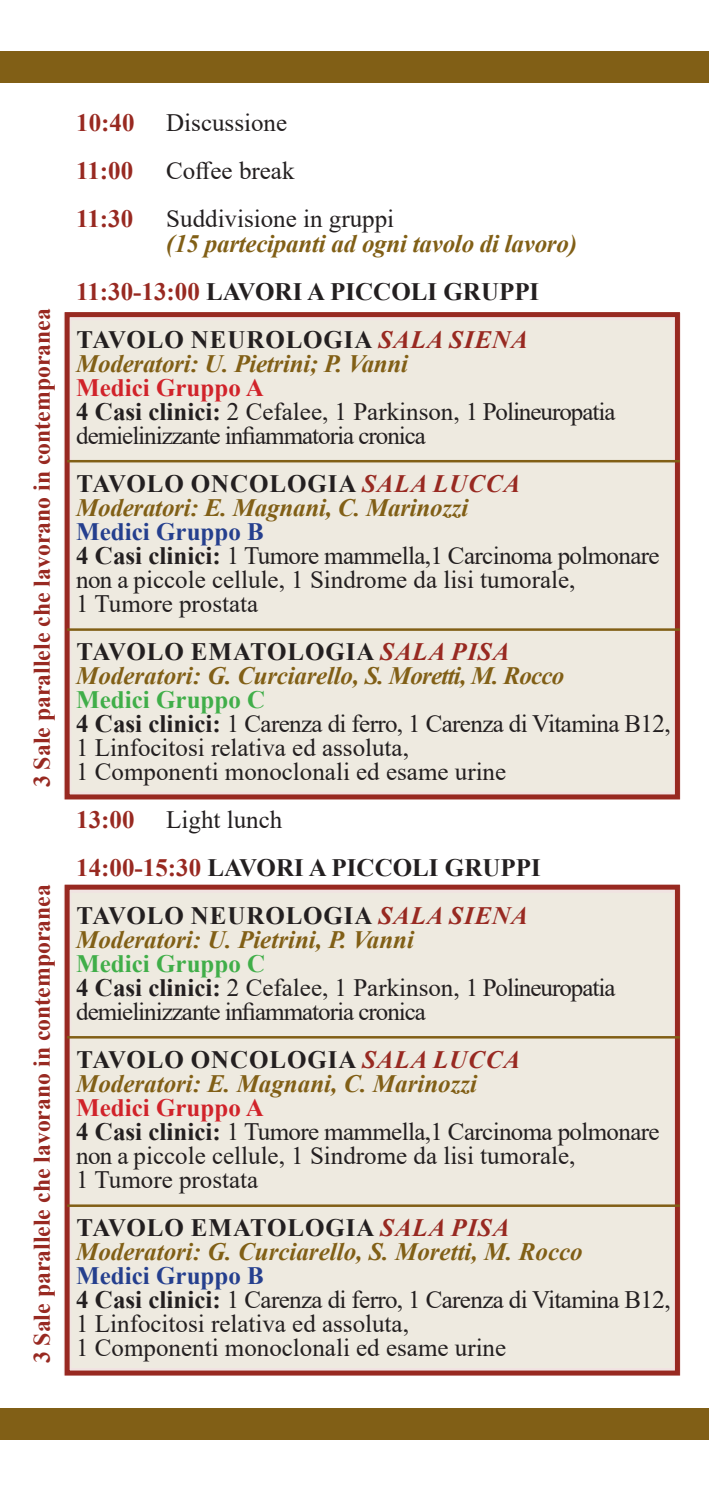
<style>
.page{position:relative;width:709px;height:1489px;background:#fff}
.page>*{position:absolute;margin:0;border:0;box-sizing:border-box;transform-origin:0 0}
.t1{font:25px/24px "Times New Roman";color:#231f20}
.t2{font:italic 700 25px "Times New Roman";letter-spacing:-.01em;color:#815f16}
.t3{font:700 25px "Times New Roman";letter-spacing:.035em;color:#231f20}
.t4{font:25px "Times New Roman";letter-spacing:-.025em;color:#231f20}
.t5{font:25px "Times New Roman";letter-spacing:-.04em;color:#231f20}
.t6{font:700 25px "Times New Roman";letter-spacing:.015em;color:#231f20}
.t7{font:700 25px "Times New Roman";color:#d1232a}
.t8{font:700 25px "Times New Roman";color:#253f8e}
.t9{font:700 25px "Times New Roman";color:#40ae49}
.t10{font:700 25px "Times New Roman";color:#982921}
.t11{font:700 23.75px "Times New Roman";color:#982921}
.s1{color:#982921}
.s2{font-style:italic;color:#982921}
.s3{font-weight:700}
</style>
<div class="page">
<div style="left:64px;top:885px;width:617px;height:490px;background:#eeeae0"></div>
<div style="left:65px;top:884px;width:615px;height:491px;border:5px solid #982921"></div>
<hr style="left:67px;top:1035px;width:613px;height:3px;background:#815f16">
<hr style="left:67px;top:1204px;width:613px;height:2px;background:#815f16">
<div style="left:64px;top:313px;width:617px;height:486px;background:#eeeae0"></div>
<div style="left:65px;top:312px;width:615px;height:487px;border:5px solid #982921"></div>
<div style="left:0;top:1407px;width:709px;height:32px;background:#815f16"></div>
<div style="left:0;top:51px;width:709px;height:32px;background:#815f16"></div>
<hr style="left:67px;top:460px;width:613px;height:2px;background:#815f16">
<hr style="left:67px;top:628px;width:613px;height:3px;background:#815f16">
<p class="t11" style="left:25px;top:787px;width:480px;rotate:-90deg">3 Sale parallele che lavorano in contemporanea</p>
<p class="t11" style="left:25px;top:1363px;width:480px;rotate:-90deg">3 Sale parallele che lavorano in contemporanea</p>
<p class="t10" style="left:76px;top:105px;width:60px">10:40</p>
<p class="t1" style="left:166px;top:110px;width:122px">Discussione</p>
<p class="t10" style="left:76px;top:153px;width:58px">11:00</p>
<p class="t1" style="left:166px;top:158px;width:130px">Coffee break</p>
<p class="t10" style="left:76px;top:201px;width:58px">11:30</p>
<p class="t1" style="left:166px;top:206px;width:229px">Suddivisione in gruppi</p>
<p class="t2" style="left:166px;top:226px;width:412px">(15 partecipanti ad ogni tavolo di lavoro)</p>
<p class="t6" style="left:76px;top:273px;width:464px"><span class="s1">11:30-13:00</span> LAVORI A PICCOLI GRUPPI</p>
<p class="t3" style="left:77px;top:321px;width:453px">TAVOLO NEUROLOGIA <span class="s2">SALA SIENA</span></p>
<p class="t2" style="left:76px;top:346px;width:333px">Moderatori: U. Pietrini; P. Vanni</p>
<p class="t7" style="left:76px;top:369px;width:189px">Medici Gruppo A</p>
<p class="t1" style="left:76px;top:398px;width:541px"><span class="s3">4 Casi clinici:</span> 2 Cefalee, 1 Parkinson, 1 Polineuropatia</p>
<p class="t5" style="left:76px;top:417px;width:351px">demielinizzante infiammatoria cronica</p>
<p class="t3" style="left:77px;top:465px;width:445px">TAVOLO ONCOLOGIA <span class="s2">SALA LUCCA</span></p>
<p class="t2" style="left:76px;top:490px;width:394px">Moderatori: E. Magnani, C. Marinozzi</p>
<p class="t8" style="left:76px;top:513px;width:189px">Medici Gruppo B</p>
<p class="t1" style="left:76px;top:542px;width:585px"><span class="s3">4 Casi clinici:</span> 1 Tumore mammella,1 Carcinoma polmonare non a piccole cellule, 1 Sindrome da lisi tumorale,</p>
<p class="t1" style="left:76px;top:590px;width:183px">1 Tumore prostata</p>
<p class="t3" style="left:77px;top:633px;width:434px">TAVOLO EMATOLOGIA <span class="s2">SALA PISA</span></p>
<p class="t2" style="left:76px;top:658px;width:490px">Moderatori: G. Curciarello, S. Moretti, M. Rocco</p>
<p class="t9" style="left:76px;top:681px;width:190px">Medici Gruppo C</p>
<p class="t4" style="left:76px;top:705px;width:596px"><span class="s3">4 Casi clinici:</span> 1 Carenza di ferro, 1 Carenza di Vitamina B12,</p>
<p class="t1" style="left:76px;top:734px;width:334px">1 Linfocitosi relativa ed assoluta,</p>
<p class="t1" style="left:76px;top:758px;width:431px">1 Componenti monoclonali ed esame urine</p>
<p class="t10" style="left:76px;top:801px;width:60px">13:00</p>
<p class="t1" style="left:166px;top:806px;width:117px">Light lunch</p>
<p class="t6" style="left:76px;top:849px;width:466px"><span class="s1">14:00-15:30</span> LAVORI A PICCOLI GRUPPI</p>
<p class="t3" style="left:77px;top:897px;width:453px">TAVOLO NEUROLOGIA <span class="s2">SALA SIENA</span></p>
<p class="t2" style="left:76px;top:922px;width:339px">Moderatori: U. Pietrini, P. Vanni</p>
<p class="t9" style="left:76px;top:945px;width:190px">Medici Gruppo C</p>
<p class="t1" style="left:76px;top:974px;width:541px"><span class="s3">4 Casi clinici:</span> 2 Cefalee, 1 Parkinson, 1 Polineuropatia</p>
<p class="t5" style="left:76px;top:993px;width:351px">demielinizzante infiammatoria cronica</p>
<p class="t3" style="left:77px;top:1041px;width:445px">TAVOLO ONCOLOGIA <span class="s2">SALA LUCCA</span></p>
<p class="t2" style="left:76px;top:1066px;width:402px">Moderatori: E. Magnani, C. Marinozzi</p>
<p class="t7" style="left:76px;top:1089px;width:189px">Medici Gruppo A</p>
<p class="t1" style="left:76px;top:1118px;width:585px"><span class="s3">4 Casi clinici:</span> 1 Tumore mammella,1 Carcinoma polmonare non a piccole cellule, 1 Sindrome da lisi tumorale,</p>
<p class="t1" style="left:76px;top:1166px;width:183px">1 Tumore prostata</p>
<p class="t3" style="left:77px;top:1209px;width:434px">TAVOLO EMATOLOGIA <span class="s2">SALA PISA</span></p>
<p class="t2" style="left:76px;top:1234px;width:508px">Moderatori: G. Curciarello, S. Moretti, M. Rocco</p>
<p class="t8" style="left:76px;top:1257px;width:189px">Medici Gruppo B</p>
<p class="t4" style="left:76px;top:1281px;width:596px"><span class="s3">4 Casi clinici:</span> 1 Carenza di ferro, 1 Carenza di Vitamina B12,</p>
<p class="t1" style="left:76px;top:1310px;width:334px">1 Linfocitosi relativa ed assoluta,</p>
<p class="t1" style="left:76px;top:1334px;width:431px">1 Componenti monoclonali ed esame urine</p>
</div>
